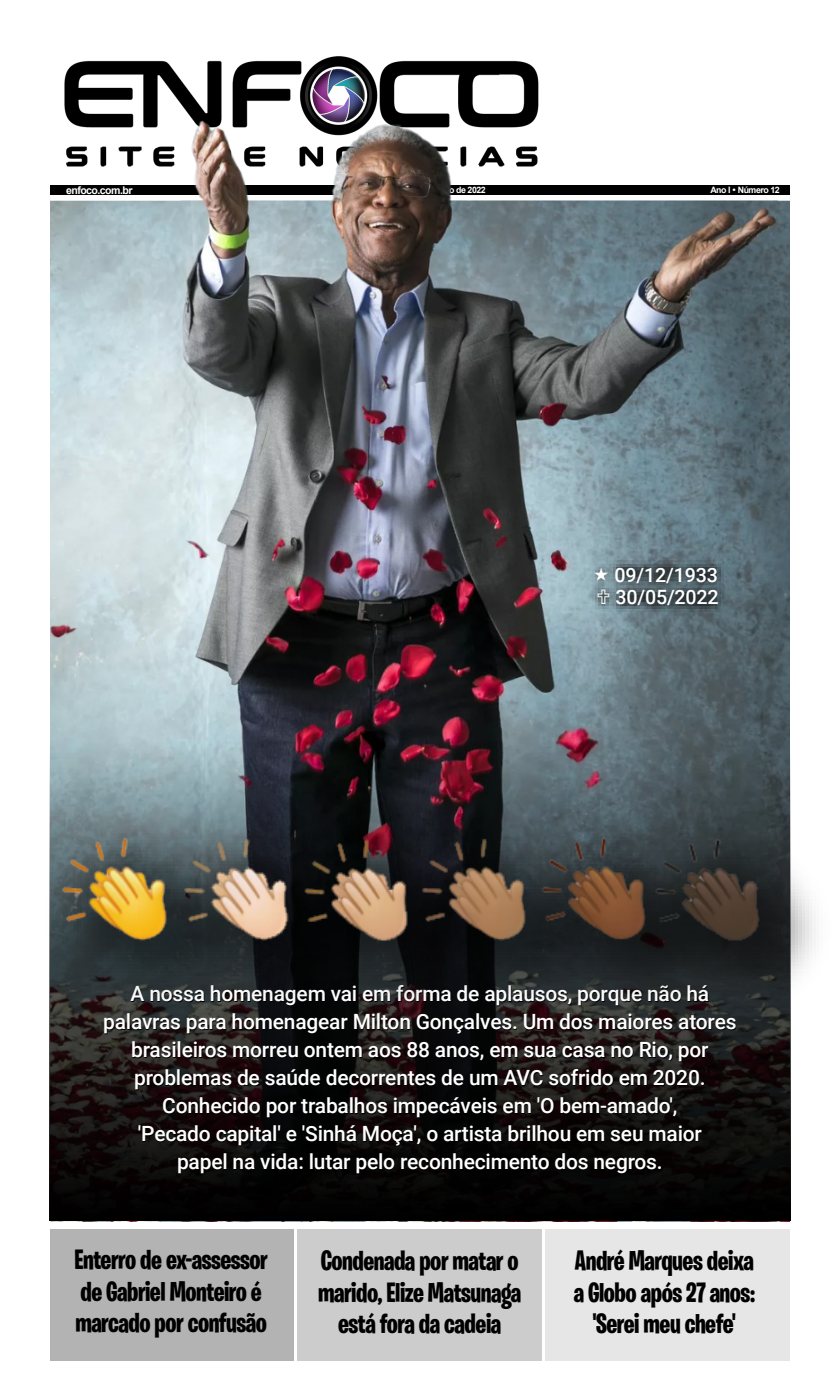
<style>
.page{position:relative;width:840px;height:1400px;background:#fff}
.page>*{position:absolute;margin:0;border:0;box-sizing:border-box;transform-origin:0 0}
.t1{font:700 28px/31.5px "Burbank Big Condensed";letter-spacing:-.015em;color:#000;text-align:center}
.t2{font:500 21px/28px "Roboto";letter-spacing:-.01em;color:#fff;text-align:center}
.t3{font:500 19.6px/22.1px "Roboto";letter-spacing:-.01em;color:#fff}
.t4{font:700 10.5px "Arial";letter-spacing:-.05em;color:#fff}
.t5{font:700 8.75px "Arial";letter-spacing:-.05em;color:#fff}
</style>
<div class="page">
<img style="left:64px;top:56px;width:475px;height:28px">
<img style="left:50px;top:84px;width:740px;height:656px">
<svg style="left:50px;top:740px;width:740px;height:481px;background:#212021"></svg>
<img style="left:49px;top:802px;width:767px;height:227px">
<img style="left:62px;top:826px;width:709px;height:128px">
<img style="left:581px;top:553px;width:154px;height:70px">
<div style="left:50px;top:1229px;width:243px;height:132px;background:#b3b3b3"></div>
<div style="left:298px;top:1229px;width:244px;height:132px;background:#ccc"></div>
<div style="left:546px;top:1229px;width:244px;height:132px;background:#e6e6e6"></div>
<svg style="left:594px;top:568px;width:14px;height:13px"></svg>
<svg style="left:598px;top:590px;width:11px;height:14px"></svg>
<p class="t4" style="left:66px;top:183px;width:68px">enfoco.com.br</p>
<p class="t5" style="left:710px;top:184px;width:71px">Ano I • Número 12</p>
<p class="t3" style="left:614px;top:564px;width:106px">09/12/1933<br>30/05/2022</p>
<p class="t2" style="left:103px;top:979px;width:635px">A nossa homenagem vai em forma de aplausos, porque não há palavras para homenagear Milton Gonçalves. Um dos maiores atores brasileiros morreu ontem aos 88 anos, em sua casa no Rio, por problemas de saúde decorrentes de um AVC sofrido em 2020.<br>Conhecido por trabalhos impecáveis em 'O bem-amado',<br>'Pecado capital' e 'Sinhá Moça', o artista brilhou em seu maior<br>papel na vida: lutar pelo reconhecimento dos negros.</p>
<h1 class="t1" style="left:75px;top:1244px;width:195px;text-align:left">Enterro de ex-assessor de Gabriel Monteiro é marcado por confusão</h1>
<h1 class="t1" style="left:318px;top:1245px;width:204px">Condenada por matar o marido, Elize Matsunaga está fora da cadeia</h1>
<h1 class="t1" style="left:574px;top:1245px;width:183px">André Marques deixa a Globo após 27 anos: 'Serei meu chefe'</h1>
</div>
